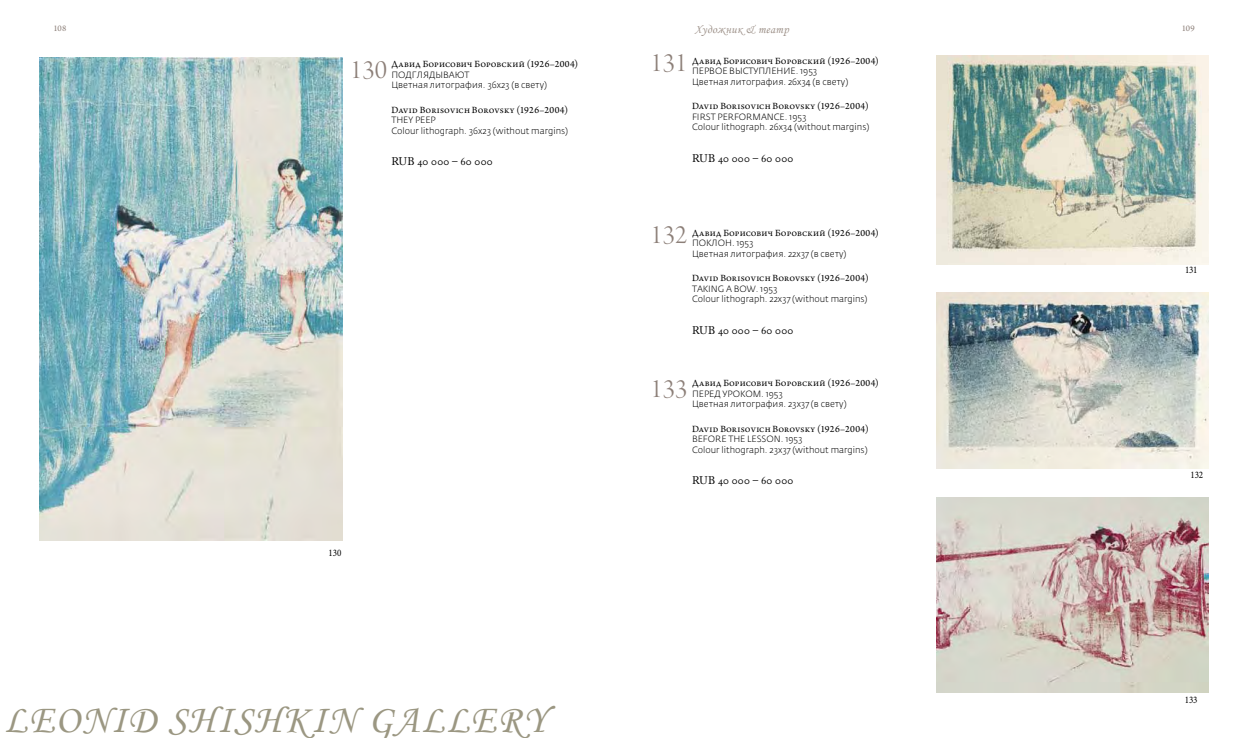
<style>
.page{position:relative;width:1248px;height:738px;background:#fff}
.page>*{position:absolute;margin:0;border:0;box-sizing:border-box;transform-origin:0 0}
.t1{font:40px "Monotype Corsiva";letter-spacing:.04em;color:#9b9782}
.t2{font:28px "Arno Pro Light Display";color:#8c7f78}
.t3{font:12px "Monotype Corsiva";letter-spacing:.025em;color:#9f938b}
.t4{font:11px "Adobe Caslon Regular SC";letter-spacing:.02em;color:#000}
.t5{font:10px "Arno Pro";letter-spacing:.055em;color:#000}
.t6{font:10px "Arno Pro";letter-spacing:.1em;color:#000}
.t7{font:10px "Minion Pro";letter-spacing:-.02em;color:#000;scale:.9 1}
.t8{font:300 9px/10.5px "Fedra Sans Pro";color:#000}
.t9{font:9px "Arno Pro";color:#8c7f78}
</style>
<div class="page">
<img style="left:936px;top:292px;width:272px;height:176px">
<img style="left:936px;top:497px;width:272px;height:195px">
<img style="left:40px;top:57px;width:302px;height:482px">
<img style="left:936px;top:56px;width:272px;height:209px">
<p class="t9" style="left:53px;top:23px;width:14px">108</p>
<h3 class="t3" style="left:694px;top:22px;width:95px">Художник &amp; театр</h3>
<p class="t9" style="left:1181px;top:23px;width:14px">109</p>
<h2 class="t2" style="left:350px;top:54px;width:38px">130</h2>
<h2 class="t2" style="left:650px;top:47px;width:38px">131</h2>
<p class="t5" style="left:692px;top:55px;width:188px">Давид Борисович Боровский (1926–2004)</p>
<p class="t8" style="left:692px;top:66px;width:158px">ПЕРВОЕ ВЫСТУПЛЕНИЕ. 1953<br>Цветная литография. 26х34 (в свету)</p>
<p class="t6" style="left:692px;top:100px;width:178px">David Borisovich Borovsky (1926–2004)</p>
<p class="t8" style="left:692px;top:111px;width:179px">FIRST PERFORMANCE. 1953<br>Colour lithograph. 26x34 (without margins)</p>
<p class="t4" style="left:692px;top:152px;width:103px">RUB 40 000 – 60 000</p>
<p class="t5" style="left:391px;top:58px;width:188px">Давид Борисович Боровский (1926–2004)</p>
<p class="t8" style="left:391px;top:69px;width:157px">ПОДГЛЯДЫВАЮТ<br>Цветная литография. 36х23 (в свету)</p>
<p class="t6" style="left:391px;top:104px;width:178px">David Borisovich Borovsky (1926–2004)</p>
<p class="t8" style="left:391px;top:115px;width:178px">THEY PEEP<br>Colour lithograph. 36x23 (without margins)</p>
<p class="t4" style="left:391px;top:155px;width:103px">RUB 40 000 – 60 000</p>
<h2 class="t2" style="left:650px;top:219px;width:38px">132</h2>
<p class="t5" style="left:692px;top:226px;width:188px">Давид Борисович Боровский (1926–2004)</p>
<p class="t8" style="left:692px;top:237px;width:156px">ПОКЛОН. 1953<br>Цветная литография. 22х37 (в свету)</p>
<p class="t6" style="left:692px;top:272px;width:178px">David Borisovich Borovsky (1926–2004)</p>
<p class="t8" style="left:692px;top:283px;width:177px">TAKING A BOW. 1953<br>Colour lithograph. 22x37 (without margins)</p>
<p class="t4" style="left:692px;top:323px;width:103px">RUB 40 000 – 60 000</p>
<p class="t5" style="left:692px;top:377px;width:188px">Давид Борисович Боровский (1926–2004)</p>
<p class="t8" style="left:692px;top:388px;width:156px">ПЕРЕД УРОКОМ. 1953<br>Цветная литография. 23х37 (в свету)</p>
<p class="t6" style="left:692px;top:422px;width:178px">David Borisovich Borovsky (1926–2004)</p>
<p class="t8" style="left:692px;top:433px;width:177px">BEFORE THE LESSON. 1953<br>Colour lithograph. 23x37 (without margins)</p>
<p class="t4" style="left:692px;top:474px;width:103px">RUB 40 000 – 60 000</p>
<h2 class="t2" style="left:650px;top:373px;width:38px">133</h2>
<p class="t7" style="left:1184px;top:262px;width:15px">131</p>
<p class="t7" style="left:1190px;top:467px;width:16px">132</p>
<p class="t7" style="left:328px;top:545px;width:16px">130</p>
<p class="t7" style="left:1184px;top:692px;width:15px">133</p>
<h1 class="t1" style="left:4px;top:694px;width:542px">LEONID SHISHKIN GALLERY</h1>
</div>
